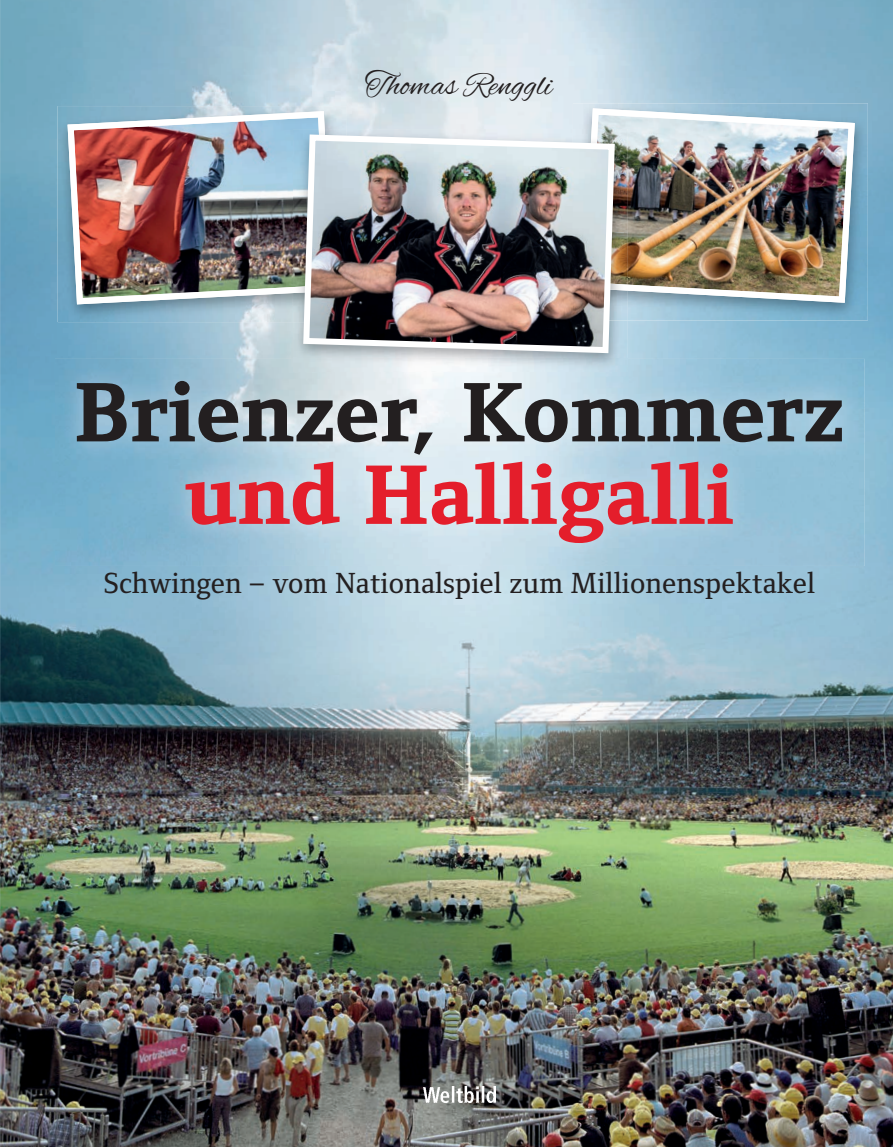
<style>
.page{position:relative;width:893px;height:1147px;background:#fff}
.page>*{position:absolute;margin:0;border:0;box-sizing:border-box;transform-origin:0 0}
.t1{font:800 87px/82.5px "Foundry Form Serif";color:#231f20;text-align:center}
.t2{font:33.75px "Alex Brush";color:#231f20}
.t3{font:500 30px "Foundry Form Serif";letter-spacing:.005em;color:#231f20}
.s1{color:#e41e2b}
</style>
<div class="page">
<img style="left:1px;top:0;width:892px;height:1147px">
<img style="left:573px;top:103px;width:295px;height:217px">
<img style="left:583px;top:108px;width:272px;height:195px">
<img style="left:58px;top:106px;width:288px;height:216px">
<img style="left:68px;top:111px;width:265px;height:193px">
<hr style="left:0;top:0;width:1px;height:1147px;background:#a7cbe2">
<img style="left:293px;top:129px;width:335px;height:230px">
<img style="left:573px;top:129px;width:55px;height:191px">
<img style="left:583px;top:129px;width:45px;height:162px">
<img style="left:293px;top:129px;width:53px;height:193px">
<img style="left:293px;top:129px;width:40px;height:164px">
<img style="left:300px;top:131px;width:318px;height:225px">
<img style="left:55px;top:359px;width:506px;height:207px">
<img style="left:561px;top:359px;width:304px;height:207px">
<img style="left:423px;top:1087px;width:72px;height:16px">
<p class="t2" style="left:366px;top:66px;width:188px">Thomas Renggli</p>
<p class="t1" style="left:74px;top:371px;width:772px">Brienzer, Kommerz <span class="s1">und Halligalli</span></p>
<p class="t3" style="left:104px;top:567px;width:713px">Schwingen – vom Nationalspiel zum Millionenspektakel</p>
</div>
